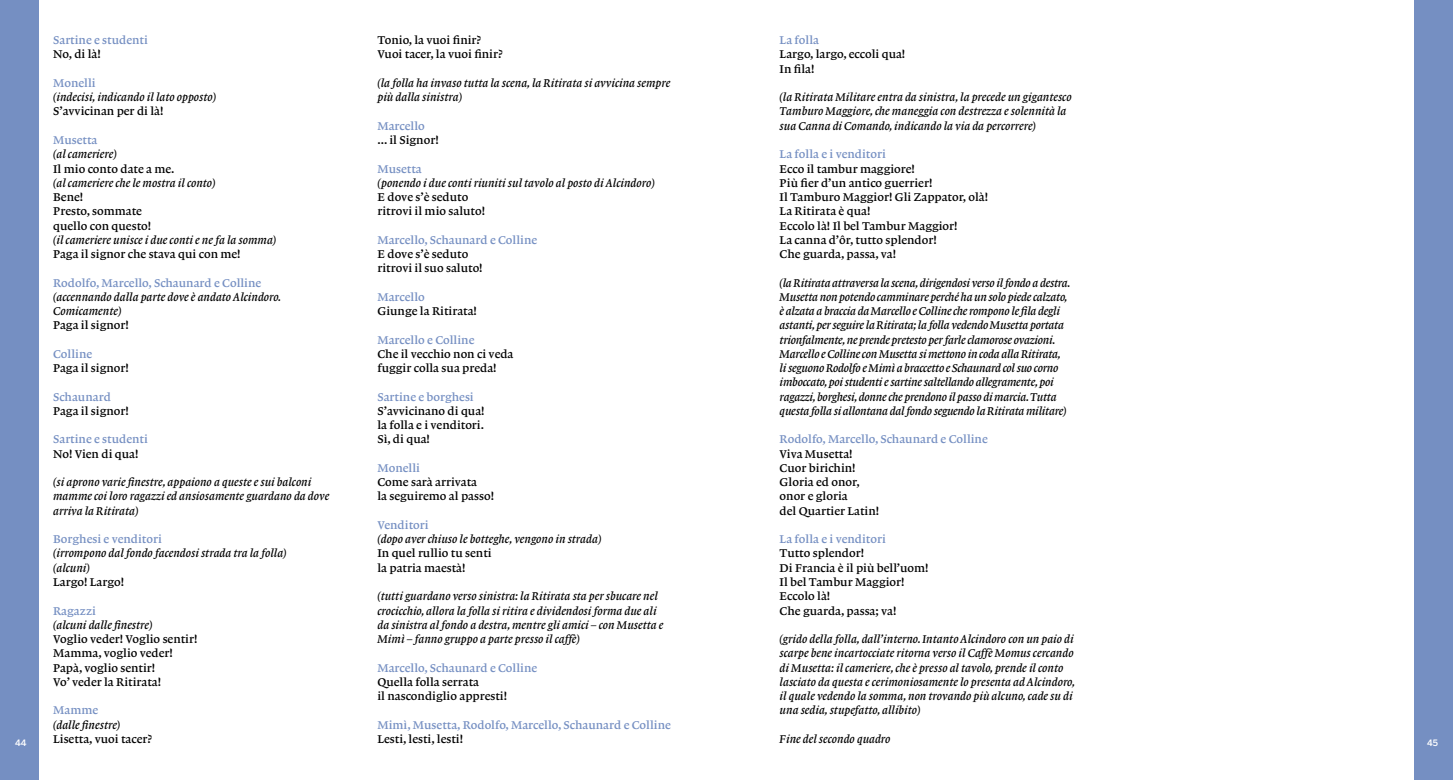
<style>
.page{position:relative;width:1453px;height:780px;background:#fff}
.page>*{position:absolute;margin:0;border:0;box-sizing:border-box;transform-origin:0 0}
.t1{font:11.88px/14.2px "Lexicon No 1 Italic B";color:#000}
.t2{font:11.88px/14.2px "Lexicon No 1 Roman B";color:#000}
.t3{font:11.88px/14.2px "Lexicon No 1 Italic B";letter-spacing:-.02em;color:#000}
.t4{font:11.88px "Lexicon No 1 Roman B";color:#758fc2}
.t5{font:500 8.75px "Benton Sans";color:#fff}
</style>
<div class="page">
<div style="left:0;top:0;width:39px;height:780px;background:#758fc2"></div>
<div style="left:1414px;top:0;width:39px;height:780px;background:#758fc2"></div>
<p class="t2" style="left:377px;top:33px;width:127px">Tonio, la vuoi finir?<br>Vuoi tacer, la vuoi finir?</p>
<p class="t1" style="left:377px;top:76px;width:294px">(la folla ha invaso tutta la scena, la Ritirata si avvicina sempre più dalla sinistra)</p>
<p class="t4" style="left:377px;top:119px;width:49px">Marcello</p>
<p class="t2" style="left:377px;top:133px;width:63px">... il Signor!</p>
<p class="t4" style="left:377px;top:162px;width:46px">Musetta</p>
<p class="t1" style="left:377px;top:175px;width:279px">(ponendo i due conti riuniti sul tavolo al posto di Alcindoro)</p>
<p class="t2" style="left:377px;top:190px;width:109px">E dove s’è seduto ritrovi il mio saluto!</p>
<p class="t4" style="left:377px;top:233px;width:161px">Marcello, Schaunard e Colline</p>
<p class="t2" style="left:377px;top:247px;width:107px">E dove s’è seduto ritrovi il suo saluto!</p>
<p class="t4" style="left:377px;top:290px;width:49px">Marcello</p>
<p class="t2" style="left:377px;top:304px;width:101px">Giunge la Ritirata!</p>
<p class="t4" style="left:377px;top:333px;width:98px">Marcello e Colline</p>
<p class="t2" style="left:377px;top:347px;width:138px">Che il vecchio non ci veda fuggir colla sua preda!</p>
<p class="t4" style="left:377px;top:390px;width:98px">Sartine e borghesi</p>
<p class="t2" style="left:377px;top:404px;width:109px;text-align:justify">S’avvicinano di qua! la folla e i venditori.<br>Sì, di qua!</p>
<p class="t4" style="left:377px;top:461px;width:44px">Monelli</p>
<p class="t2" style="left:377px;top:475px;width:118px">Come sarà arrivata<br>la seguiremo al passo!</p>
<p class="t4" style="left:377px;top:518px;width:53px">Venditori</p>
<p class="t1" style="left:377px;top:532px;width:225px">(dopo aver chiuso le botteghe, vengono in strada)</p>
<p class="t2" style="left:377px;top:546px;width:116px">In quel rullio tu senti la patria maestà!</p>
<p class="t1" style="left:377px;top:589px;width:287px">(tutti guardano verso sinistra: la Ritirata sta per sbucare nel crocicchio, allora la folla si ritira e dividendosi forma due ali da sinistra al fondo a destra, mentre gli amici – con Musetta e Mimì – fanno gruppo a parte presso il caffè)</p>
<p class="t4" style="left:377px;top:661px;width:161px">Marcello, Schaunard e Colline</p>
<p class="t2" style="left:377px;top:674px;width:131px">Quella folla serrata<br>il nascondiglio appresti!</p>
<p class="t4" style="left:377px;top:718px;width:295px">Mimì, Musetta, Rodolfo, Marcello, Schaunard e Colline</p>
<p class="t2" style="left:377px;top:731px;width:87px">Lesti, lesti, lesti!</p>
<p class="t4" style="left:780px;top:34px;width:41px">La folla</p>
<p class="t2" style="left:780px;top:47px;width:127px">Largo, largo, eccoli qua!<br>In fila!</p>
<p class="t1" style="left:780px;top:90px;width:293px">(la Ritirata Militare entra da sinistra, la precede un gigantesco<br>Tamburo Maggiore, che maneggia con destrezza e solennità la sua Canna di Comando, indicando la via da percorrere)</p>
<p class="t4" style="left:780px;top:148px;width:108px">La folla e i venditori</p>
<p class="t2" style="left:780px;top:161px;width:210px">Ecco il tambur maggiore!<br>Più fier d’un antico guerrier!<br>Il Tamburo Maggior! Gli Zappator, olà!<br>La Ritirata è qua!<br>Eccolo là! Il bel Tambur Maggior!<br>La canna d’ôr, tutto splendor!<br>Che guarda, passa, va!</p>
<p class="t3" style="left:780px;top:275px;width:292px">(la Ritirata attraversa la scena, dirigendosi verso il fondo a destra.<br>Musetta non potendo camminare perché ha un solo piede calzato, è alzata a braccia da Marcello e Colline che rompono le fila degli astanti, per seguire la Ritirata; la folla vedendo Musetta portata trionfalmente, ne prende pretesto per farle clamorose ovazioni.<br>Marcello e Colline con Musetta si mettono in coda alla Ritirata, li seguono Rodolfo e Mimì a braccetto e Schaunard col suo corno imboccato, poi studenti e sartine saltellando allegramente, poi ragazzi, borghesi, donne che prendono il passo di marcia. Tutta questa folla si allontana dal fondo seguendo la Ritirata militare)</p>
<p class="t4" style="left:780px;top:433px;width:210px">Rodolfo, Marcello, Schaunard e Colline</p>
<p class="t2" style="left:780px;top:446px;width:101px">Viva Musetta!<br>Cuor birichin!<br>Gloria ed onor, onor e gloria<br>del Quartier Latin!</p>
<p class="t4" style="left:780px;top:532px;width:108px">La folla e i venditori</p>
<p class="t2" style="left:780px;top:546px;width:150px">Tutto splendor!<br>Di Francia è il più bell’uom!<br>Il bel Tambur Maggior!<br>Eccolo là!<br>Che guarda, passa; va!</p>
<p class="t1" style="left:780px;top:631px;width:297px">(grido della folla, dall’interno. Intanto Alcindoro con un paio di scarpe bene incartocciate ritorna verso il Caffè Momus cercando di Musetta: il cameriere, che è presso al tavolo, prende il conto lasciato da questa e cerimoniosamente lo presenta ad Alcindoro, il quale vedendo la somma, non trovando più alcuno, cade su di una sedia, stupefatto, allibito)</p>
<p class="t1" style="left:780px;top:731px;width:112px">Fine del secondo quadro</p>
<p class="t4" style="left:53px;top:34px;width:96px">Sartine e studenti</p>
<p class="t2" style="left:53px;top:47px;width:49px">No, di là!</p>
<p class="t4" style="left:53px;top:76px;width:44px">Monelli</p>
<p class="t1" style="left:53px;top:90px;width:164px">(indecisi, indicando il lato opposto)</p>
<p class="t2" style="left:53px;top:104px;width:112px">S’avvicinan per di là!</p>
<p class="t4" style="left:53px;top:133px;width:46px">Musetta</p>
<p class="t1" style="left:53px;top:147px;width:65px">(al cameriere)</p>
<p class="t2" style="left:53px;top:161px;width:123px">Il mio conto date a me.</p>
<p class="t1" style="left:53px;top:175px;width:164px">(al cameriere che le mostra il conto)</p>
<p class="t2" style="left:53px;top:190px;width:99px">Bene!<br>Presto, sommate quello con questo!</p>
<p class="t1" style="left:53px;top:232px;width:225px">(il cameriere unisce i due conti e ne fa la somma)</p>
<p class="t2" style="left:53px;top:247px;width:189px">Paga il signor che stava qui con me!</p>
<p class="t4" style="left:53px;top:276px;width:210px">Rodolfo, Marcello, Schaunard e Colline</p>
<p class="t1" style="left:53px;top:289px;width:229px">(accennando dalla parte dove è andato Alcindoro.<br>Comicamente)</p>
<p class="t2" style="left:53px;top:318px;width:77px">Paga il signor!</p>
<p class="t4" style="left:53px;top:347px;width:41px">Colline</p>
<p class="t2" style="left:53px;top:361px;width:77px">Paga il signor!</p>
<p class="t4" style="left:53px;top:390px;width:59px">Schaunard</p>
<p class="t2" style="left:53px;top:404px;width:77px">Paga il signor!</p>
<p class="t4" style="left:53px;top:433px;width:96px">Sartine e studenti</p>
<p class="t2" style="left:53px;top:446px;width:87px">No! Vien di qua!</p>
<p class="t1" style="left:53px;top:475px;width:278px">(si aprono varie finestre, appaiono a queste e sui balconi mamme coi loro ragazzi ed ansiosamente guardano da dove arriva la Ritirata)</p>
<p class="t4" style="left:53px;top:532px;width:110px">Borghesi e venditori</p>
<p class="t1" style="left:53px;top:546px;width:235px">(irrompono dal fondo facendosi strada tra la folla) (alcuni)</p>
<p class="t2" style="left:53px;top:575px;width:72px">Largo! Largo!</p>
<p class="t4" style="left:53px;top:604px;width:44px">Ragazzi</p>
<p class="t1" style="left:53px;top:617px;width:101px">(alcuni dalle finestre)</p>
<p class="t2" style="left:53px;top:632px;width:146px">Voglio veder! Voglio sentir!<br>Mamma, voglio veder!<br>Papà, voglio sentir!<br>Vo’ veder la Ritirata!</p>
<p class="t4" style="left:53px;top:703px;width:47px">Mamme</p>
<p class="t1" style="left:53px;top:717px;width:69px">(dalle finestre)</p>
<p class="t2" style="left:53px;top:731px;width:100px">Lisetta, vuoi tacer?</p>
<p class="t5" style="left:15px;top:737px;width:13px">44</p>
<p class="t5" style="left:1427px;top:737px;width:12px">45</p>
</div>
